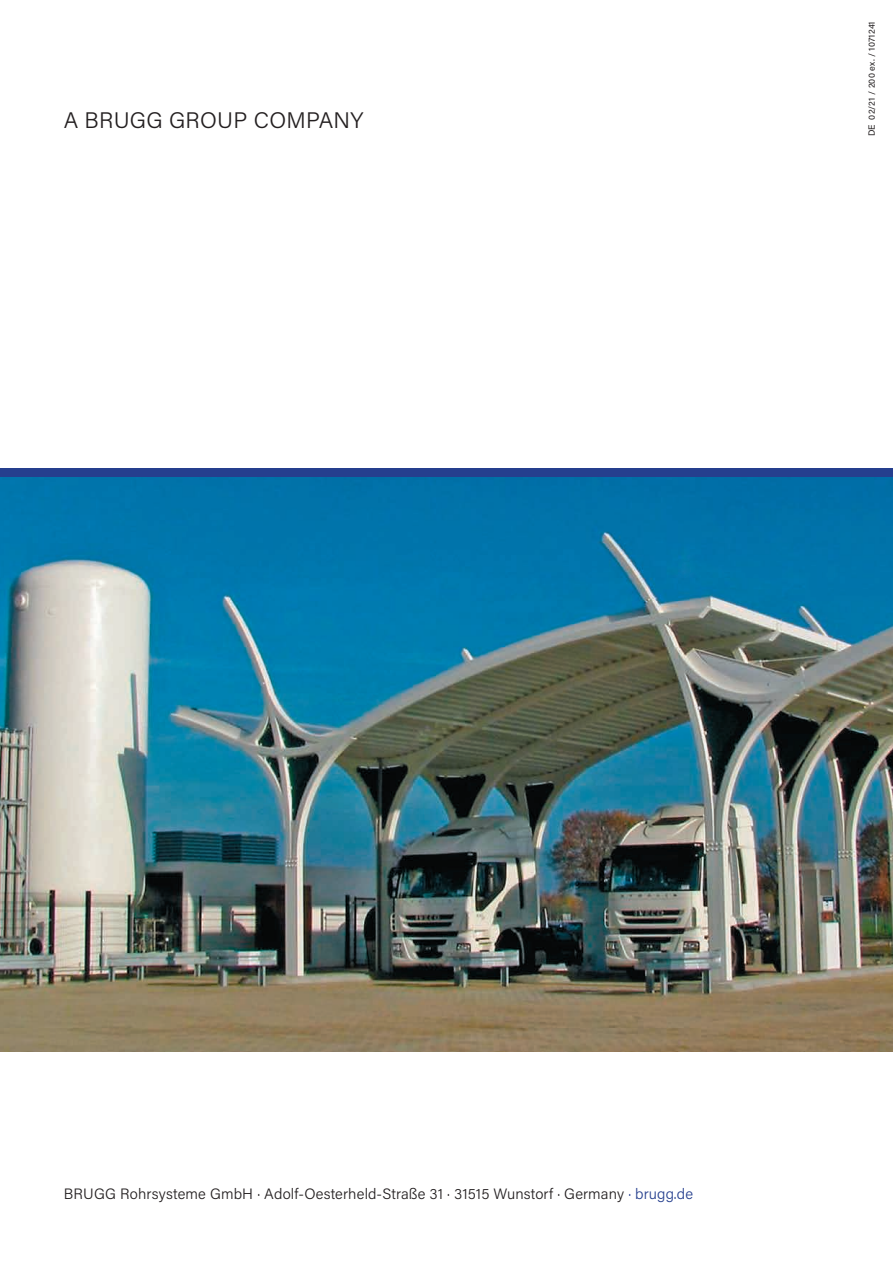
<style>
.page{position:relative;width:893px;height:1263px;background:#fff}
.page>*{position:absolute;margin:0;border:0;box-sizing:border-box;transform-origin:0 0}
.t1{font:300 22.5px "Acumin Pro";letter-spacing:.015em;color:#231f20}
.t2{font:300 15px "Acumin Pro";letter-spacing:.01em;color:#231f20}
.t3{font:9px "Acumin Pro";letter-spacing:.015em;color:#231f20}
.s1{color:#253f8e}
</style>
<div class="page">
<img style="left:0;top:476px;width:893px;height:576px">
<div style="left:0;top:468px;width:893px;height:8px;background:#253f8e"></div>
<h1 class="t1" style="left:64px;top:104px;width:301px">A BRUGG GROUP COMPANY</h1>
<p class="t3" style="left:865px;top:136px;width:117px;rotate:-90deg">DE 02/21 / 200 ex. / 1071241</p>
<p class="t2" style="left:64px;top:1183px;width:631px">BRUGG Rohrsysteme GmbH · Adolf-Oesterheld-Straße 31 · 31515 Wunstorf · Germany <span class="s1">· brugg.de</span></p>
</div>
